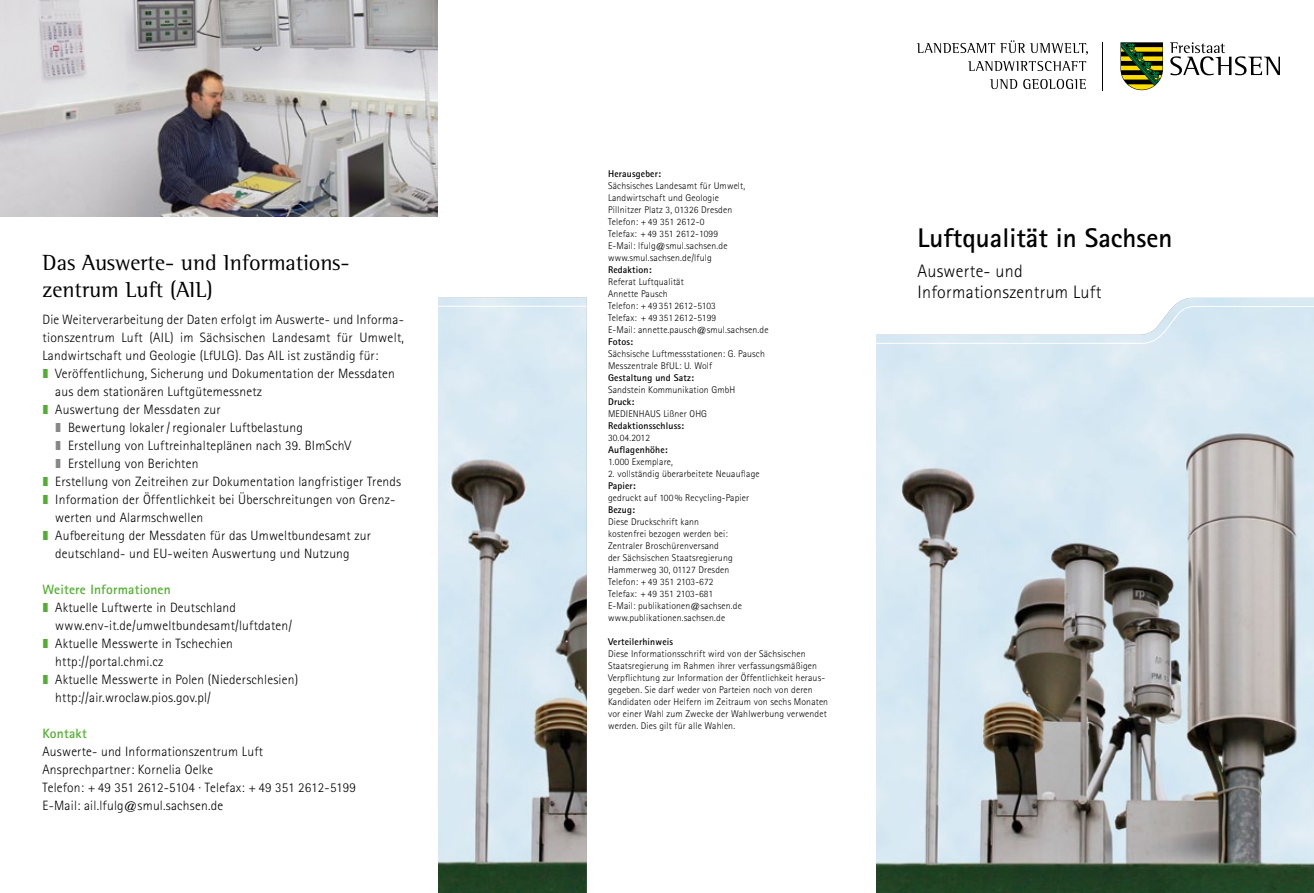
<style>
.page{position:relative;width:1314px;height:893px;background:#fff}
.page>*{position:absolute;margin:0;border:0;box-sizing:border-box;transform-origin:0 0}
.t1{font:700 27px "Rotis Sans Serif";color:#000}
.t2{font:22.5px/27px "Rotis Semi Serif";color:#000}
.t3{font:300 18px/21px "Rotis Sans Serif";letter-spacing:.015em;color:#000}
.t4{font:300 13.5px/18px "Rotis Sans Serif";letter-spacing:.015em;color:#000}
.t5{font:700 13.5px "Rotis Sans Serif";letter-spacing:.015em;color:#51ae30}
.t6{font:300 9.75px/12px "Rotis Sans Serif";letter-spacing:.015em;color:#000}
.t7{font:700 9.75px "Rotis Sans Serif";letter-spacing:.015em;color:#000}
.s1{font-family:"Sandstein Zapf 0 wt";font-weight:400;color:#51ae30}
.s2{font-family:"Sandstein Zapf 0 wt";font-weight:400;color:#878786}
</style>
<div class="page">
<img style="left:438px;top:298px;width:149px;height:595px">
<hr style="left:429px;top:306px;width:158px;height:1px;background:#fff">
<img style="left:876px;top:298px;width:438px;height:595px">
<svg style="left:876px;top:306px;width:438px;height:38px"></svg>
<img style="left:0;top:0;width:438px;height:216px">
<svg style="left:1170px;top:42px;width:110px;height:33px"></svg>
<svg style="left:1120px;top:42px;width:43px;height:48px;background:#697125"></svg>
<hr style="left:1102px;top:42px;width:1px;height:49px;background:#000">
<svg style="left:917px;top:40px;width:171px;height:15px"></svg>
<svg style="left:968px;top:61px;width:118px;height:10px"></svg>
<svg style="left:990px;top:79px;width:27px;height:10px"></svg>
<svg style="left:1023px;top:79px;width:63px;height:10px"></svg>
<h2 class="t2" style="left:43px;top:249px;width:306px">Das Auswerte- und Informations&shy;zentrum Luft (AIL)</h2>
<h3 class="t4" style="left:43px;top:310px;width:363px">Die Weiterverarbeitung der Daten erfolgt im Auswerte- und Informa-</h3>
<h3 class="t4" style="left:43px;top:328px;width:363px">tionszentrum Luft (AIL) im Sächsischen Landesamt für Umwelt,</h3>
<h3 class="t4" style="left:43px;top:346px;width:337px">Landwirtschaft und Geologie (LfULG). Das AIL ist zuständig für:</h3>
<h3 class="t4" style="left:43px;top:364px;width:354px"><span class="s1">N</span> Veröffentlichung, Sicherung und Dokumentation der Messdaten</h3>
<h3 class="t4" style="left:55px;top:382px;width:208px">aus dem stationären Luftgütemessnetz</h3>
<h3 class="t4" style="left:43px;top:400px;width:180px"><span class="s1">N</span> Auswertung der Messdaten zur</h3>
<h3 class="t4" style="left:55px;top:418px;width:249px"><span class="s2">N</span> Bewertung lokaler/regionaler Luftbelastung</h3>
<h3 class="t4" style="left:55px;top:436px;width:298px"><span class="s2">N</span> Erstellung von Luftreinhalteplänen nach 39. BImSchV</h3>
<h3 class="t4" style="left:55px;top:454px;width:145px"><span class="s2">N</span> Erstellung von Berichten</h3>
<h3 class="t4" style="left:43px;top:472px;width:360px"><span class="s1">N</span> Erstellung von Zeitreihen zur Dokumentation langfristiger Trends</h3>
<h3 class="t4" style="left:43px;top:490px;width:354px"><span class="s1">N</span> Information der Öffentlichkeit bei Überschreitungen von Grenz-</h3>
<h3 class="t4" style="left:55px;top:508px;width:150px">werten und Alarmschwellen</h3>
<h3 class="t4" style="left:43px;top:526px;width:330px"><span class="s1">N</span> Aufbereitung der Messdaten für das Umweltbundesamt zur</h3>
<h3 class="t4" style="left:55px;top:544px;width:296px">deutschland- und EU-weiten Auswertung und Nutzung</h3>
<h3 class="t5" style="left:43px;top:581px;width:130px">Weitere Informationen</h3>
<h3 class="t4" style="left:43px;top:598px;width:195px"><span class="s1">N</span> Aktuelle Luftwerte in Deutschland</h3>
<h3 class="t4" style="left:55px;top:616px;width:238px">www.env-it.de/umweltbundesamt/luftdaten/</h3>
<h3 class="t4" style="left:43px;top:634px;width:192px"><span class="s1">N</span> Aktuelle Messwerte in Tschechien</h3>
<h3 class="t4" style="left:55px;top:652px;width:110px">http://portal.chmi.cz</h3>
<h3 class="t4" style="left:43px;top:670px;width:257px"><span class="s1">N</span> Aktuelle Messwerte in Polen (Niederschlesien)</h3>
<h3 class="t4" style="left:55px;top:688px;width:157px">http://air.wroclaw.pios.gov.pl/</h3>
<h3 class="t5" style="left:43px;top:725px;width:46px">Kontakt</h3>
<h3 class="t4" style="left:43px;top:742px;width:315px">Auswerte- und Informationszentrum Luft Ansprechpartner: Kornelia Oelke<br>Telefon: + 49 351 2612-5104 · Telefax: + 49 351 2612-5199<br>E-Mail: ail.lfulg@smul.sachsen.de</h3>
<p class="t7" style="left:608px;top:167px;width:54px">Herausgeber:</p>
<p class="t6" style="left:608px;top:179px;width:139px">Sächsisches Landesamt für Umwelt,<br>Landwirtschaft und Geologie<br>Pillnitzer Platz 3, 01326 Dresden<br>Telefon: + 49 351 2612-0<br>Telefax: + 49 351 2612-1099<br>E-Mail: lfulg@smul.sachsen.de www.smul.sachsen.de/lfulg</p>
<p class="t7" style="left:608px;top:263px;width:45px">Redaktion:</p>
<p class="t6" style="left:608px;top:276px;width:162px">Referat Luftqualität<br>Annette Pausch<br>Telefon: + 49 351 2612-5103<br>Telefax: + 49 351 2612-5199<br>E-Mail: annette.pausch@smul.sachsen.de</p>
<p class="t7" style="left:608px;top:335px;width:26px">Fotos:</p>
<p class="t6" style="left:608px;top:348px;width:158px">Sächsische Luftmessstationen: G. Pausch<br>Messzentrale BfUL: U. Wolf</p>
<p class="t7" style="left:608px;top:371px;width:87px">Gestaltung und Satz:</p>
<p class="t6" style="left:608px;top:384px;width:129px">Sandstein Kommunikation GmbH</p>
<p class="t7" style="left:608px;top:395px;width:28px">Druck:</p>
<p class="t6" style="left:608px;top:408px;width:100px">MEDIENHAUS Lißner OHG</p>
<p class="t7" style="left:608px;top:419px;width:77px">Redaktionsschluss:</p>
<p class="t6" style="left:608px;top:432px;width:44px">30.04.2012</p>
<p class="t7" style="left:608px;top:443px;width:61px">Auflagenhöhe:</p>
<p class="t6" style="left:608px;top:456px;width:66px">1.000 Exemplare,</p>
<p class="t6" style="left:608px;top:468px;width:153px">2. vollständig überarbeitete Neuauflage</p>
<p class="t7" style="left:608px;top:479px;width:29px">Papier:</p>
<p class="t6" style="left:608px;top:492px;width:143px">gedruckt auf 100% Recycling-Papier</p>
<p class="t7" style="left:608px;top:503px;width:28px">Bezug:</p>
<p class="t6" style="left:608px;top:516px;width:135px">Diese Druckschrift kann<br>kostenfrei bezogen werden bei:<br>Zentraler Broschürenversand<br>der Sächsischen Staatsregierung<br>Hammerweg 30, 01127 Dresden<br>Telefon: + 49 351 2103-672<br>Telefax: + 49 351 2103-681<br>E-Mail: publikationen@sachsen.de www.publikationen.sachsen.de</p>
<p class="t7" style="left:608px;top:635px;width:67px">Verteilerhinweis</p>
<p class="t6" style="left:608px;top:648px;width:222px">Diese Informationsschrift wird von der Sächsischen Staatsregierung im Rahmen ihrer verfassungsmäßigen Verpflichtung zur Information der Öffentlichkeit heraus&shy;gegeben. Sie darf weder von Parteien noch von deren Kandidaten oder Helfern im Zeitraum von sechs Monaten vor einer Wahl zum Zwecke der Wahlwerbung verwendet werden. Dies gilt für alle Wahlen.</p>
<h1 class="t1" style="left:917px;top:221px;width:257px">Luftqualität in Sachsen</h1>
<h3 class="t3" style="left:917px;top:260px;width:185px">Auswerte- und<br>Informationszentrum Luft</h3>
</div>
